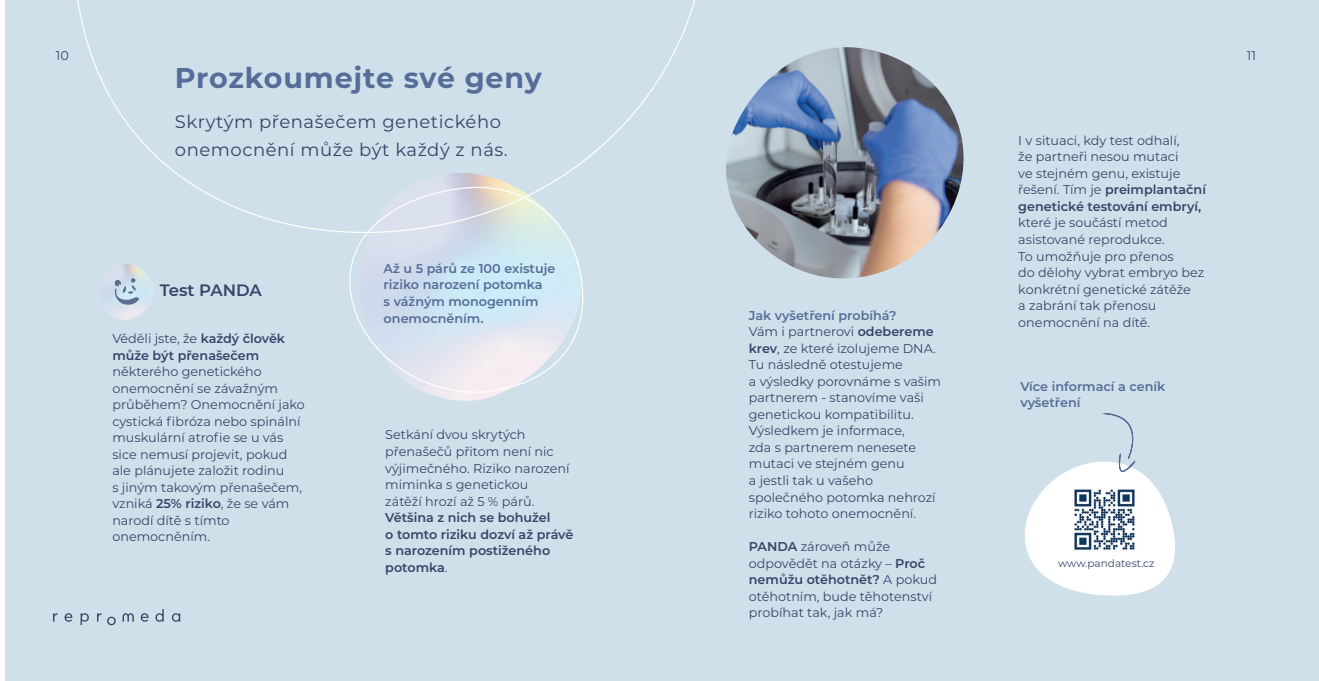
<style>
.page{position:relative;width:1319px;height:681px;background:#fff}
.page>*{position:absolute;margin:0;border:0;box-sizing:border-box;transform-origin:0 0}
.t1{font:700 28.5px "Montserrat";letter-spacing:.025em;color:#566d98}
.t2{font:18px/28.5px "Montserrat";letter-spacing:.03em;color:#344669}
.t3{font:600 16.5px "Montserrat";color:#344669}
.t4{font:12.75px/16.5px "Montserrat";color:#344669}
.t5{font:600 12.75px/16.5px "Montserrat";color:#344669}
.t6{font:600 12.75px/16.5px "Montserrat";color:#566d98}
.t7{font:10.5px "Montserrat";color:#344669}
.s1{font-weight:400}
.s2{font-weight:600}
.s3{font-weight:600;color:#566d98}
</style>
<div class="page">
<div style="left:6px;top:0;width:1312px;height:680px;background:#cfe0eb"></div>
<svg style="left:114px;top:277px;width:25px;height:28px"></svg>
<img style="left:746px;top:47px;width:218px;height:232px">
<svg style="left:77px;top:0;width:669px;height:232px"></svg>
<svg style="left:53px;top:613px;width:4px;height:8px"></svg>
<svg style="left:65px;top:613px;width:7px;height:8px"></svg>
<svg style="left:81px;top:613px;width:8px;height:11px"></svg>
<svg style="left:97px;top:613px;width:4px;height:8px"></svg>
<svg style="left:122px;top:613px;width:12px;height:8px"></svg>
<svg style="left:141px;top:613px;width:7px;height:8px"></svg>
<svg style="left:155px;top:609px;width:9px;height:12px"></svg>
<svg style="left:172px;top:613px;width:8px;height:8px"></svg>
<svg style="left:107px;top:616px;width:9px;height:9px"></svg>
<svg style="left:340px;top:178px;width:253px;height:221px"></svg>
<svg style="left:1024px;top:413px;width:151px;height:183px"></svg>
<img style="left:1067px;top:482px;width:74px;height:72px">
<p class="t4" style="left:56px;top:46px;width:15px">10</p>
<p class="t4" style="left:1246px;top:46px;width:11px">11</p>
<h1 class="t1" style="left:175px;top:57px;width:368px">Prozkoumejte své geny</h1>
<h2 class="t2" style="left:175px;top:107px;width:334px">Skrytým přenašečem genetického onemocnění může být každý z nás.</h2>
<p class="t3" style="left:160px;top:278px;width:104px">Test PANDA</p>
<p class="t5" style="left:112px;top:330px;width:174px"><span class="s1">Věděli jste, že</span> každý člověk může být přenašečem</p>
<p class="t4" style="left:112px;top:363px;width:194px">některého genetického onemocnění se závažným průběhem? Onemocnění jako cystická fibróza nebo spinální muskulární atrofie se u vás sice nemusí projevit, pokud ale plánujete založit rodinu<br>s jiným takovým přenašečem, vzniká <span class="s2">25% riziko</span>, že se vám narodí dítě s tímto onemocněním.</p>
<p class="t6" style="left:383px;top:259px;width:173px">Až u 5 párů ze 100 existuje riziko narození potomka<br>s vážným monogenním onemocněním.</p>
<p class="t4" style="left:385px;top:426px;width:186px">Setkání dvou skrytých přenašečů přitom není nic výjimečného. Riziko narození miminka s genetickou<br>zátěží hrozí až 5 % párů.</p>
<p class="t5" style="left:385px;top:508px;width:189px">Většina z nich se bohužel<br>o tomto riziku dozví až právě s narozením postiženého potomka<span class="s1">.</span></p>
<p class="t4" style="left:748px;top:306px;width:194px"><span class="s3">Jak vyšetření probíhá?<br></span>Vám i partnerovi <span class="s2">odebereme krev</span>, ze které izolujeme DNA.<br>Tu následně otestujeme<br>a výsledky porovnáme s vašim partnerem - stanovíme vaši genetickou kompatibilitu.<br>Výsledkem je informace,<br>zda s partnerem nenesete mutaci ve stejném genu<br>a jestli tak u vašeho společného potomka nehrozí riziko tohoto onemocnění.</p>
<p class="t4" style="left:748px;top:537px;width:190px"><span class="s2">PANDA</span> zároveň může odpovědět na otázky – <span class="s2">Proč nemůžu otěhotnět?</span> A pokud otěhotním, bude těhotenství probíhat tak, jak má?</p>
<p class="t4" style="left:1018px;top:132px;width:189px">I v situaci, kdy test odhalí,<br>že partneři nesou mutaci<br>ve stejném genu, existuje řešení. Tím je <span class="s2">preimplantační genetické testování embryí,</span></p>
<p class="t4" style="left:1018px;top:214px;width:187px">které je součástí metod asistované reprodukce.<br>To umožňuje pro přenos<br>do dělohy vybrat embryo bez konkrétní genetické zátěže<br>a zabrání tak přenosu onemocnění na dítě.</p>
<p class="t6" style="left:1020px;top:377px;width:146px">Více informací a ceník vyšetření</p>
<p class="t7" style="left:1057px;top:555px;width:98px">www.pandatest.cz</p>
</div>
